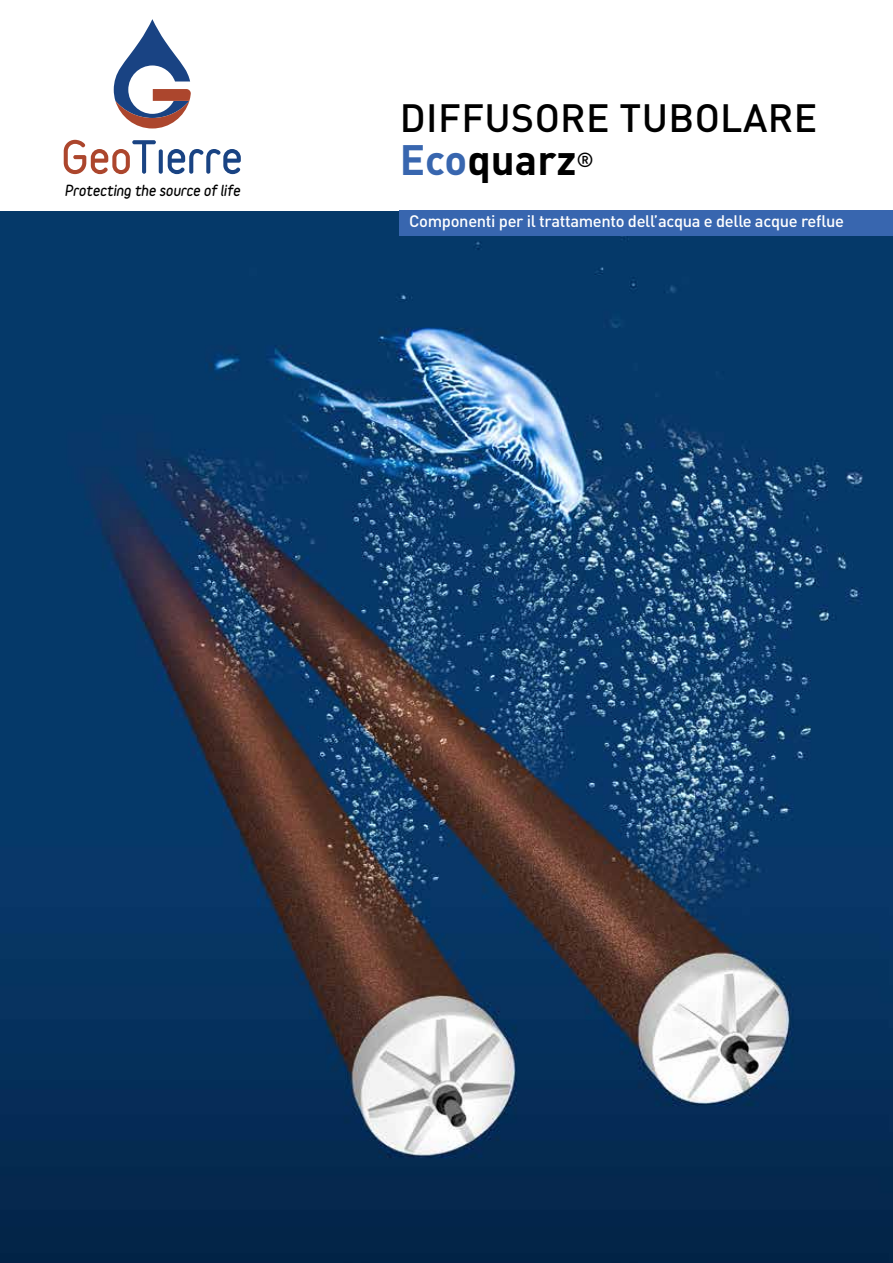
<style>
.page{position:relative;width:893px;height:1263px;background:#fff}
.page>*{position:absolute;margin:0;border:0;box-sizing:border-box;transform-origin:0 0}
.t1{font:700 42px "DIN Pro";color:#000}
.t2{font:500 39px "DIN Pro";letter-spacing:.01em;color:#000}
.t3{font:500 16.5px "DIN Pro";letter-spacing:-.02em;color:#fff}
.t4{font:italic 900 13.8px "Variable";color:#000}
.s1{color:#3866af}
</style>
<div class="page">
<img style="left:0;top:210px;width:893px;height:1053px">
<svg style="left:114px;top:19px;width:77px;height:109px"></svg>
<svg style="left:64px;top:140px;width:92px;height:34px"></svg>
<svg style="left:159px;top:149px;width:4px;height:25px"></svg>
<svg style="left:168px;top:149px;width:73px;height:25px"></svg>
<div style="left:400px;top:210px;width:493px;height:26px;background:#3866af"></div>
<p class="t4" style="left:64px;top:182px;width:177px">Protecting the source of life</p>
<h2 class="t2" style="left:400px;top:91px;width:419px">DIFFUSORE TUBOLARE</h2>
<h1 class="t1" style="left:400px;top:131px;width:196px"><span class="s1">Eco</span>quarz<sup>®</sup></h1>
<p class="t3" style="left:409px;top:210px;width:436px">Componenti per il trattamento dell’acqua e delle acque reflue</p>
</div>
